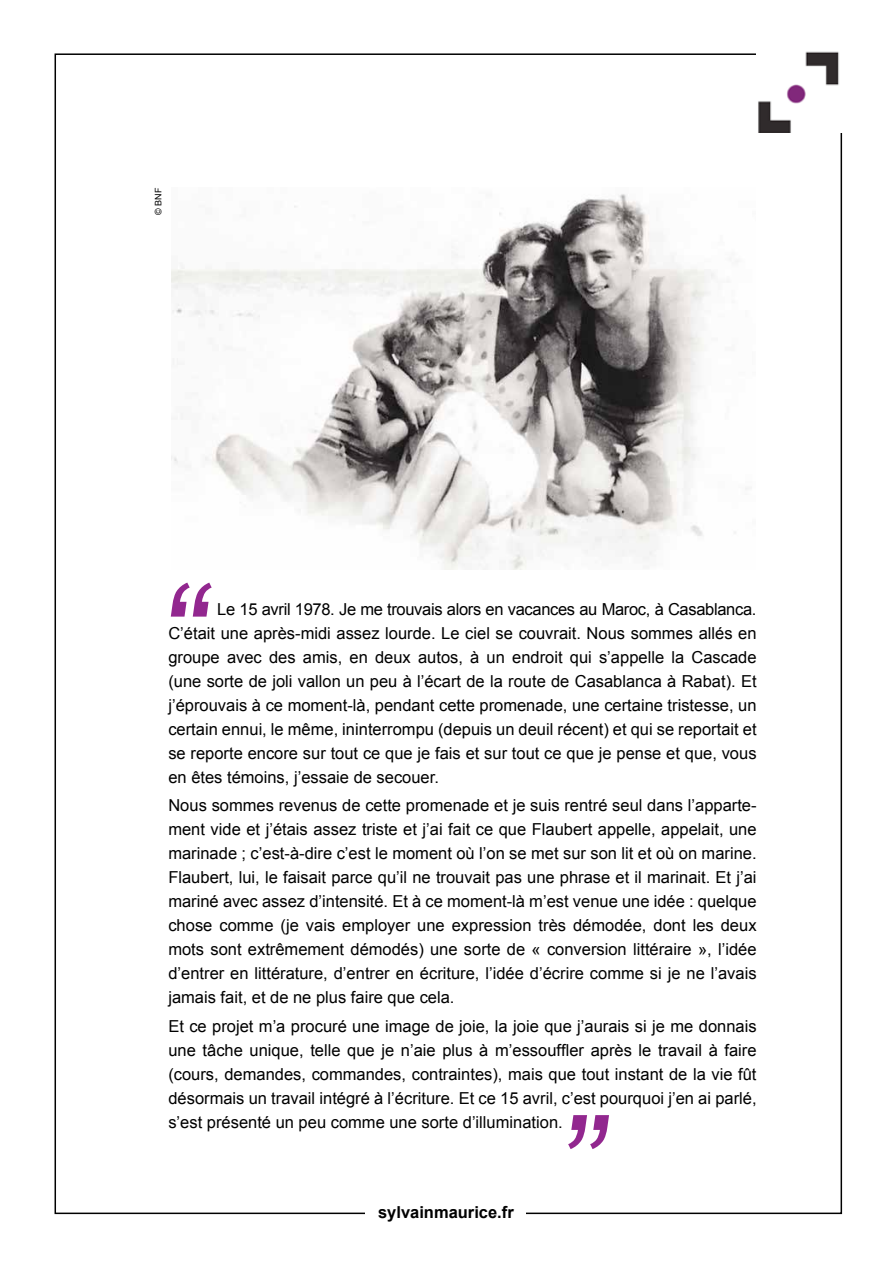
<style>
.page{position:relative;width:893px;height:1263px;background:#fff}
.page>*{position:absolute;margin:0;border:0;box-sizing:border-box;transform-origin:0 0}
.t1{font:145.2px "Arial";color:#92278f}
.t2{font:16.5px/24px "Arial";color:#000;text-align:justify}
.t3{font:700 16.5px "Arial";color:#000}
.t4{font:9px "Arial";color:#000}
</style>
<div class="page">
<img style="left:758px;top:51px;width:81px;height:82px">
<img style="left:171px;top:194px;width:578px;height:375px">
<p class="t4" style="left:152px;top:215px;width:29px;rotate:-90deg">© BNF</p>
<h1 class="t1" style="left:155px;top:542px;width:77px">“</h1>
<p class="t2" style="left:168px;top:597px;width:590px;text-indent:49px">Le 15 avril 1978. Je me trouvais alors en vacances au Maroc, à Casablanca.<br>C’était une après-midi assez lourde. Le ciel se couvrait. Nous sommes allés en groupe avec des amis, en deux autos, à un endroit qui s’appelle la Cascade (une sorte de joli vallon un peu à l’écart de la route de Casablanca à Rabat). Et j’éprouvais à ce moment-là, pendant cette promenade, une certaine tristesse, un certain ennui, le même, ininterrompu (depuis un deuil récent) et qui se reportait et se reporte encore sur tout ce que je fais et sur tout ce que je pense et que, vous en êtes témoins, j’essaie de secouer.</p>
<p class="t2" style="left:168px;top:794px;width:590px">Nous sommes revenus de cette promenade et je suis rentré seul dans l’apparte&shy;ment vide et j’étais assez triste et j’ai fait ce que Flaubert appelle, appelait, une marinade ; c’est-à-dire c’est le moment où l’on se met sur son lit et où on marine.<br>Flaubert, lui, le faisait parce qu’il ne trouvait pas une phrase et il marinait. Et j’ai mariné avec assez d’intensité. Et à ce moment-là m’est venue une idée : quelque chose comme (je vais employer une expression très démodée, dont les deux mots sont extrêmement démodés) une sorte de « conversion littéraire », l’idée d’entrer en littérature, d’entrer en écriture, l’idée d’écrire comme si je ne l’avais jamais fait, et de ne plus faire que cela.</p>
<p class="t2" style="left:168px;top:1014px;width:590px">Et ce projet m’a procuré une image de joie, la joie que j’aurais si je me donnais une tâche unique, telle que je n’aie plus à m’essouffler après le travail à faire (cours, demandes, commandes, contraintes), mais que tout instant de la vie fût désormais un travail intégré à l’écriture. Et ce 15 avril, c’est pourquoi j’en ai parlé, s’est présenté un peu comme une sorte d’illumination.</p>
<h1 class="t1" style="left:625px;top:1189px;width:77px;rotate:-180deg">“</h1>
<p class="t3" style="left:378px;top:1201px;width:137px">sylvainmaurice.fr</p>
</div>
